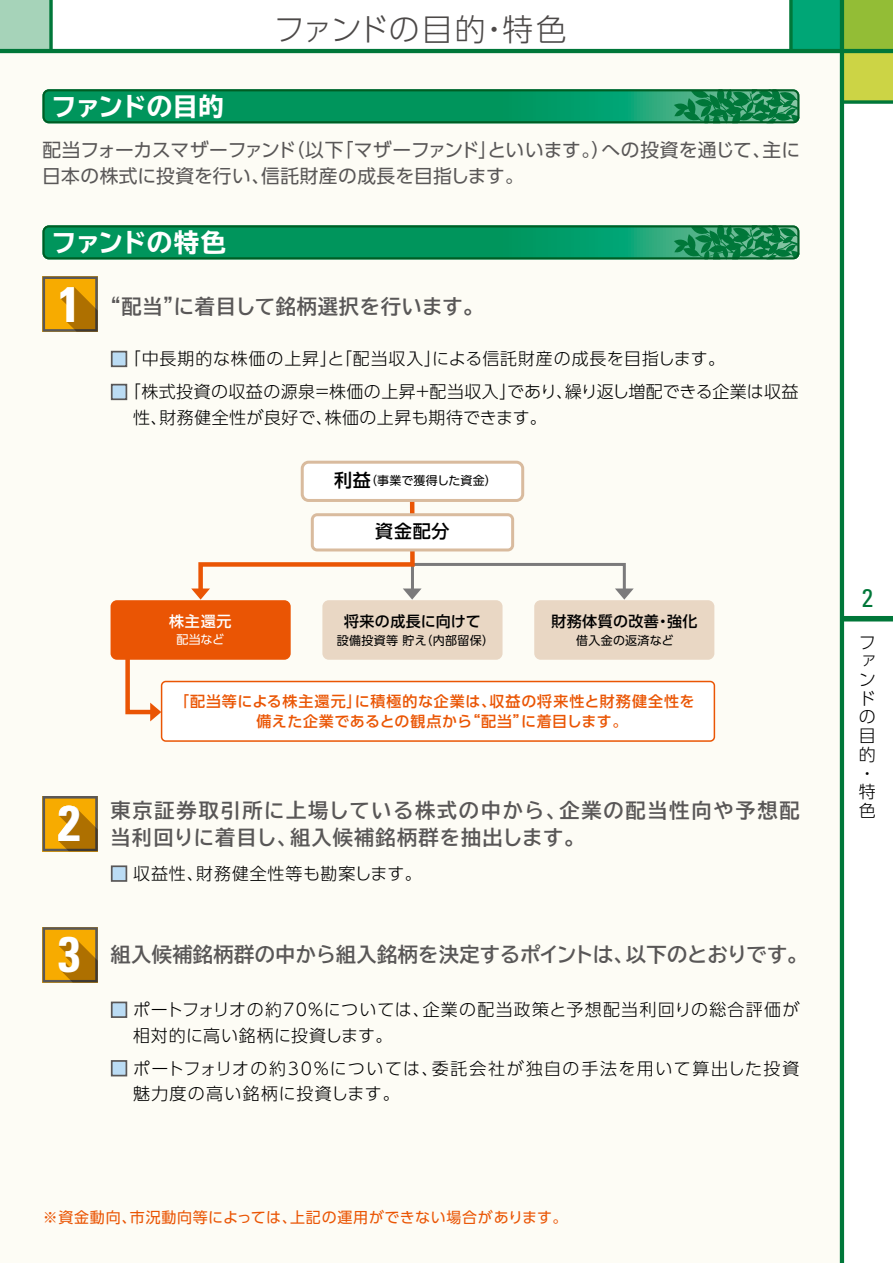
<style>
.page{position:relative;width:893px;height:1263px;background:#fff}
.page>*{position:absolute;margin:0;border:0;box-sizing:border-box;transform-origin:0 0}
.t1{font:700 condensed 49.95px "Univers";color:#fff}
.t2{font:300 30.9px "UD Shin Go Pro";letter-spacing:.005em;color:#4c4948}
.t3{font:700 expanded 25.5px "TBUD Go Std";letter-spacing:-.025em;color:#fff}
.t4{font:condensed 25.5px "Univers";color:#007739}
.t5{font:700 20.25px/26.7px "TBUD Go Std";letter-spacing:.075em;color:#595757}
.t6{font:700 20.25px "TBUD Go Std";letter-spacing:.015em;color:#595757}
.t7{font:700 20.25px "TBUD Go Std";letter-spacing:.035em;color:#595757}
.t8{font:18.75px/26.2px "UD Shin Go Pro";color:#595757}
.t9{font:500 18px "UD Shin Go Pro";color:#000}
.t10{font:300 16.95px/18.8px "UD Shin Go Pro";letter-spacing:.04em;color:#000}
.t11{font:300 16.95px/25.5px "UD Shin Go Pro";letter-spacing:.075em;color:#000}
.t12{font:500 15px/19.5px "UD Shin Go Pro";letter-spacing:.05em;color:#ea5504}
.t13{font:15px "UD Shin Go Pro";letter-spacing:.05em;color:#ea5504}
.t14{font:500 15px "UD Shin Go Pro";letter-spacing:.025em;color:#000}
.t15{font:500 15px "UD Shin Go Pro";color:#fff}
.t16{font:12px "UD Shin Go Pro";letter-spacing:.025em;color:#000}
.t17{font:12px "UD Shin Go Pro";letter-spacing:.005em;color:#000}
.t18{font:12px "UD Shin Go Pro";color:#fff}
.s1{font-weight:500;color:#bbdcf4}
.s2{font-weight:500;font-size:18px}
</style>
<div class="page">
<div style="left:842px;top:0;width:51px;height:51px;background:#93bd36"></div>
<div style="left:0;top:0;width:51px;height:51px;background:#a6d3b9"></div>
<div style="left:842px;top:51px;width:51px;height:51px;background:#ccd445"></div>
<div style="left:791px;top:0;width:51px;height:51px;background:#00a676"></div>
<svg style="left:49px;top:0;width:4px;height:49px"></svg>
<div style="left:0;top:51px;width:842px;height:1212px;background:#fdfcf5"></div>
<div style="left:842px;top:616px;width:51px;height:5px;background:#007739"></div>
<hr style="left:840px;top:0;width:4px;height:1263px;background:#007739">
<hr style="left:0;top:49px;width:893px;height:4px;background:#007739">
<svg style="left:844px;top:100px;width:49px;height:4px"></svg>
<svg style="left:789px;top:0;width:4px;height:49px"></svg>
<svg style="left:43px;top:89px;width:756px;height:34px;background:#089059"></svg>
<svg style="left:43px;top:225px;width:756px;height:34px;background:#089059"></svg>
<svg style="left:43px;top:276px;width:55px;height:56px;background:#c98d0d"></svg>
<div style="left:111px;top:351px;width:16px;height:16px;border:2px solid #595757"></div>
<div style="left:111px;top:384px;width:16px;height:16px;border:2px solid #595757"></div>
<div style="left:111px;top:1001px;width:16px;height:17px;border:2px solid #595757"></div>
<div style="left:111px;top:1060px;width:16px;height:16px;border:2px solid #595757"></div>
<svg style="left:43px;top:796px;width:55px;height:55px;background:#c0850c"></svg>
<div style="left:111px;top:865px;width:16px;height:17px;border:2px solid #595757"></div>
<div style="left:111px;top:600px;width:180px;height:60px;background:#ea5504;border-radius:6px"></div>
<div style="left:322px;top:600px;width:180px;height:60px;background:#e9d7c4;border-radius:6px"></div>
<div style="left:534px;top:600px;width:180px;height:60px;background:#e9d7c4;border-radius:6px"></div>
<div style="left:411px;top:563px;width:215px;height:31px;border:3px solid #7b7a7b"></div>
<svg style="left:123px;top:659px;width:38px;height:62px"></svg>
<svg style="left:615px;top:588px;width:19px;height:12px"></svg>
<div style="left:162px;top:681px;width:552px;height:60px;background:#fff;border-radius:4px"></div>
<div style="left:161px;top:681px;width:554px;height:61px;border:2px solid #ea5504;border-radius:4px"></div>
<svg style="left:191px;top:495px;width:323px;height:105px"></svg>
<svg style="left:43px;top:927px;width:55px;height:55px;background:#c2870c"></svg>
<div style="left:302px;top:462px;width:221px;height:38px;background:#fff;border-radius:6px"></div>
<div style="left:301px;top:461px;width:223px;height:41px;border:3px solid #d9bb9e;border-radius:6px"></div>
<h3 class="t3" style="left:51px;top:92px;width:175px">ファンドの目的</h3>
<h2 class="t2" style="left:274px;top:4px;width:295px">ファンドの目的・特色</h2>
<p class="t8" style="left:42px;top:136px;width:759px">配当フォーカスマザーファンド（以下「マザーファンド」といいます。）への投資を通じて、主に日本の株式に投資を行い、信託財産の成長を目指します。</p>
<h3 class="t3" style="left:51px;top:228px;width:177px">ファンドの特色</h3>
<h1 class="t1" style="left:58px;top:273px;width:24px">1</h1>
<p class="t7" style="left:100px;top:290px;width:384px">“配当”に着目して銘柄選択を行います。</p>
<p class="t10" style="left:111px;top:349px;width:616px"><span class="s1">■</span>「中長期的な株価の上昇」と「配当収入」による信託財産の成長を目指します。</p>
<p class="t10" style="left:133px;top:379px;width:667px;line-height:25.5px;text-indent:-23px"><span class="s1">■</span>「株式投資の収益の源泉＝株価の上昇＋配当収入」であり、繰り返し増配できる企業は収益性、財務健全性が良好で、株価の上昇も期待できます。</p>
<p class="t17" style="left:334px;top:471px;width:164px"><span class="s2">利益</span>（事業で獲得した資金）</p>
<p class="t15" style="left:169px;top:609px;width:64px">株主還元</p>
<p class="t18" style="left:176px;top:629px;width:49px">配当など</p>
<p class="t9" style="left:375px;top:517px;width:76px">資金配分</p>
<p class="t14" style="left:344px;top:609px;width:138px">将来の成長に向けて</p>
<p class="t16" style="left:337px;top:631px;width:159px">設備投資等 貯え（内部留保）</p>
<p class="t14" style="left:551px;top:609px;width:147px">財務体質の改善・強化</p>
<p class="t16" style="left:576px;top:631px;width:99px">借入金の返済など</p>
<h1 class="t1" style="left:58px;top:793px;width:24px">2</h1>
<h1 class="t1" style="left:58px;top:924px;width:24px">3</h1>
<p class="t12" style="left:256px;top:691px;width:440px;text-indent:-82px">「配当等による株主還元」に積極的な企業は、収益の将来性と財務健全性を備えた企業であるとの観点から“配当”に着目します。</p>
<p class="t5" style="left:111px;top:797px;width:690px">東京証券取引所に上場している株式の中から、企業の配当性向や予想配当利回りに着目し、組入候補銘柄群を抽出します。</p>
<p class="t10" style="left:111px;top:864px;width:313px"><span class="s1">■</span> 収益性、財務健全性等も勘案します。</p>
<p class="t6" style="left:111px;top:938px;width:698px">組入候補銘柄群の中から組入銘柄を決定するポイントは、以下のとおりです。</p>
<p class="t10" style="left:133px;top:996px;width:668px;line-height:25.5px;text-indent:-23px"><span class="s1">■</span> ポートフォリオの約70％については、企業の配当政策と予想配当利回りの総合評価が相対的に高い銘柄に投資します。</p>
<p class="t11" style="left:133px;top:1055px;width:668px;text-indent:-23px"><span class="s1">■</span> ポートフォリオの約30％については、委託会社が独自の手法を用いて算出した投資魅力度の高い銘柄に投資します。</p>
<p class="t13" style="left:43px;top:1205px;width:526px">※資金動向、市況動向等によっては、上記の運用ができない場合があります。</p>
<h3 class="t4" style="left:862px;top:582px;width:13px">2</h3>
<p class="t10" style="left:859px;top:632px;width:18px">ファンドの目的・特色</p>
</div>
